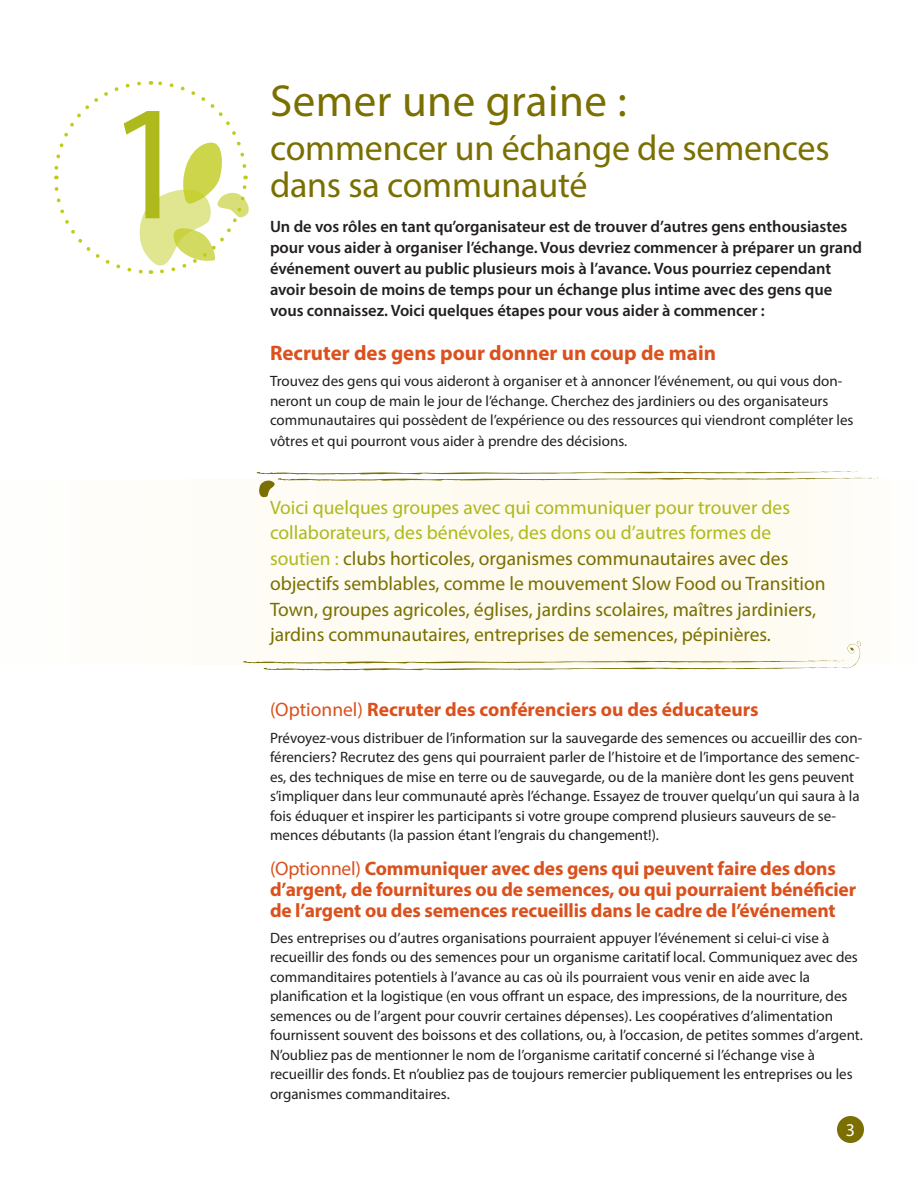
<style>
.page{position:relative;width:918px;height:1188px;background:#fff}
.page>*{position:absolute;margin:0;border:0;box-sizing:border-box;transform-origin:0 0}
.t1{font:165px "Myriad Pro";color:#aeb91c}
.t2{font:45px "Myriad Pro";letter-spacing:.01em;color:#7a6f00}
.t3{font:36px/37.5px "Myriad Pro";letter-spacing:-.005em;color:#7a6f00}
.t4{font:700 21px "Myriad Pro";color:#da511d}
.t5{font:19.5px/25.5px "Myriad Pro";color:#7a6f00}
.t6{font:700 19.5px/21px "Myriad Pro";letter-spacing:-.01em;color:#da511d}
.t7{font:18px "Myriad Pro";color:#fff}
.t8{font:600 16.5px/21px "Myriad Pro";letter-spacing:-.005em;color:#231f20}
.t9{font:15px/19.5px "Myriad Pro";color:#231f20}
.s1{color:#aeb91c}
.s2{font-weight:400}
</style>
<div class="page">
<div style="left:0;top:480px;width:918px;height:185px;background:#fefcf4"></div>
<svg style="left:54px;top:81px;width:195px;height:193px"></svg>
<svg style="left:256px;top:471px;width:623px;height:27px"></svg>
<svg style="left:243px;top:641px;width:618px;height:30px"></svg>
<div style="left:837px;top:1116px;width:27px;height:27px;background:#7a6f00;border-radius:50%"></div>
<p class="t1" style="left:106px;top:61px;width:86px">1</p>
<p class="t2" style="left:270px;top:73px;width:358px">Semer une graine :</p>
<p class="t3" style="left:270px;top:129px;width:561px">commencer un échange de semences dans sa communauté</p>
<p class="t8" style="left:270px;top:215px;width:594px">Un de vos rôles en tant qu’organisateur est de trouver d’autres gens enthousiastes pour vous aider à organiser l’échange. Vous devriez commencer à préparer un grand événement ouvert au public plusieurs mois à l’avance. Vous pourriez cependant avoir besoin de moins de temps pour un échange plus intime avec des gens que vous connaissez. Voici quelques étapes pour vous aider à commencer :</p>
<p class="t4" style="left:270px;top:339px;width:448px">Recruter des gens pour donner un coup de main</p>
<p class="t9" style="left:270px;top:371px;width:585px">Trouvez des gens qui vous aideront à organiser et à annoncer l’événement, ou qui vous don&shy;neront un coup de main le jour de l’échange. Cherchez des jardiniers ou des organisateurs communautaires qui possèdent de l’expérience ou des ressources qui viendront compléter les</p>
<p class="t9" style="left:270px;top:431px;width:359px">vôtres et qui pourront vous aider à prendre des décisions.</p>
<p class="t5" style="left:270px;top:494px;width:557px"><span class="s1">Voici quelques groupes avec qui communiquer pour trouver des collaborateurs, des bénévoles, des dons ou d’autres formes de soutien :</span> clubs horticoles, organismes communautaires avec des objectifs semblables, comme le mouvement Slow Food ou Transition Town, groupes agricoles, églises, jardins scolaires, maîtres jardiniers, jardins communautaires, entreprises de semences, pépinières.</p>
<p class="t6" style="left:270px;top:699px;width:490px"><span class="s2">(Optionnel)</span> Recruter des conférenciers ou des éducateurs</p>
<p class="t9" style="left:270px;top:728px;width:594px">Prévoyez-vous distribuer de l’information sur la sauvegarde des semences ou accueillir des con&shy;férenciers? Recrutez des gens qui pourraient parler de l’histoire et de l’importance des semenc&shy;es, des techniques de mise en terre ou de sauvegarde, ou de la manière dont les gens peuvent s’impliquer dans leur communauté après l’échange. Essayez de trouver quelqu’un qui saura à la fois éduquer et inspirer les participants si votre groupe comprend plusieurs sauveurs de se&shy;mences débutants (la passion étant l’engrais du changement!).</p>
<p class="t6" style="left:270px;top:857px;width:588px"><span class="s2">(Optionnel)</span> Communiquer avec des gens qui peuvent faire des dons d’argent, de fournitures ou de semences, ou qui pourraient bénéficier de l’argent ou des semences recueillis dans le cadre de l’événement</p>
<p class="t9" style="left:270px;top:928px;width:594px">Des entreprises ou d’autres organisations pourraient appuyer l’événement si celui-ci vise à recueillir des fonds ou des semences pour un organisme caritatif local. Communiquez avec des commanditaires potentiels à l’avance au cas où ils pourraient vous venir en aide avec la planification et la logistique (en vous offrant un espace, des impressions, de la nourriture, des semences ou de l’argent pour couvrir certaines dépenses). Les coopératives d’alimentation fournissent souvent des boissons et des collations, ou, à l’occasion, de petites sommes d’argent.<br>N’oubliez pas de mentionner le nom de l’organisme caritatif concerné si l’échange vise à recueillir des fonds. Et n’oubliez pas de toujours remercier publiquement les entreprises ou les organismes commanditaires.</p>
<p class="t7" style="left:846px;top:1119px;width:11px">3</p>
</div>
